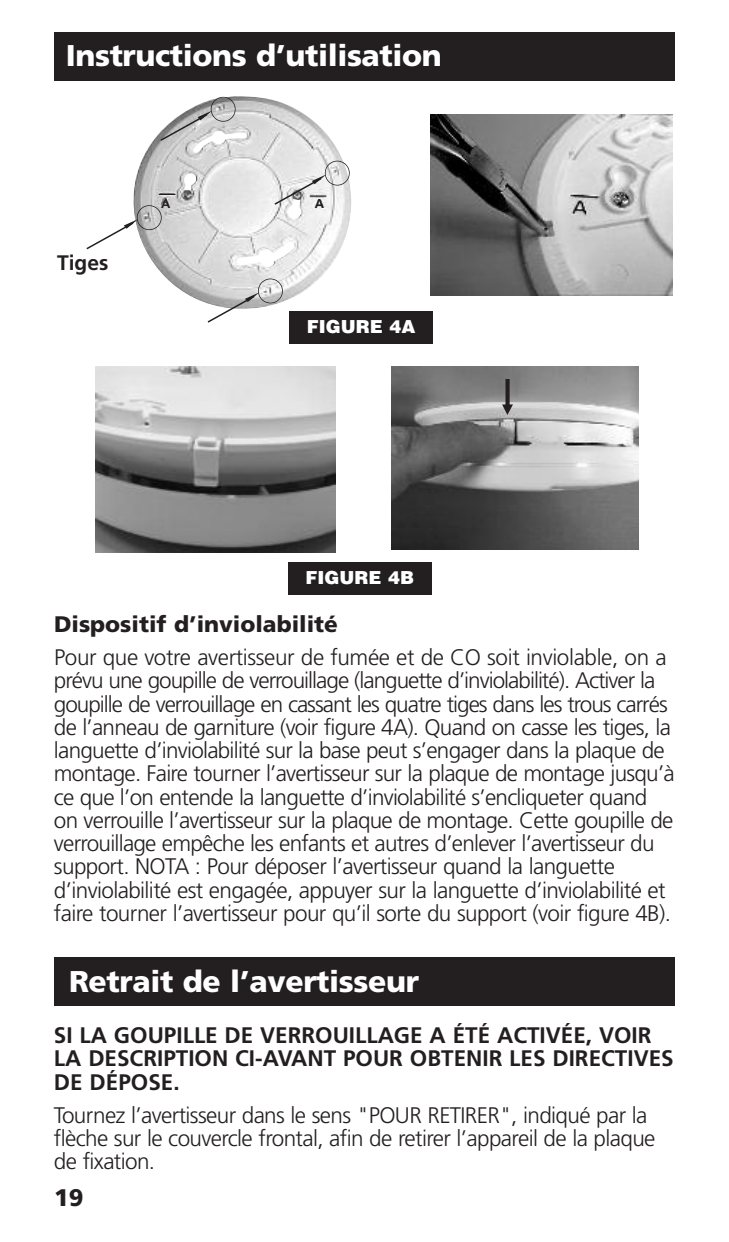
<style>
.page{position:relative;width:729px;height:1242px;background:#fff}
.page>*{position:absolute;margin:0;border:0;box-sizing:border-box;transform-origin:0 0}
.t1{font:900 30px "Frutiger";letter-spacing:-.01em;color:#fff}
.t2{font:900 24px "Frutiger";color:#231f20}
.t3{font:300 22.5px/23.1px "Frutiger";letter-spacing:-.035em;color:#231f20}
.t4{font:700 22.5px/23.1px "Frutiger";color:#231f20}
.t5{font:900 22.5px "Frutiger";color:#231f20}
.t6{font:700 21px "Frutiger";color:#231f20}
.t7{font:900 18px "Helvetica";color:#fff}
.t8{font:700 12.9px "Frutiger";color:#231f20}
</style>
<div class="page">
<img style="left:431px;top:114px;width:242px;height:182px">
<img style="left:392px;top:367px;width:246px;height:183px">
<img style="left:96px;top:367px;width:240px;height:185px">
<img style="left:133px;top:96px;width:218px;height:212px">
<svg style="left:159px;top:194px;width:16px;height:1px"></svg>
<svg style="left:86px;top:219px;width:52px;height:32px"></svg>
<div style="left:137px;top:205px;width:25px;height:25px;border:2px solid #231f20;border-radius:50%"></div>
<svg style="left:206px;top:292px;width:54px;height:31px"></svg>
<div style="left:258px;top:279px;width:25px;height:24px;border:2px solid #231f20;border-radius:50%"></div>
<svg style="left:159px;top:111px;width:53px;height:31px"></svg>
<div style="left:211px;top:97px;width:25px;height:25px;border:2px solid #231f20;border-radius:50%"></div>
<svg style="left:273px;top:174px;width:53px;height:32px"></svg>
<div style="left:325px;top:161px;width:25px;height:25px;border:2px solid #231f20;border-radius:50%"></div>
<svg style="left:502px;top:379px;width:11px;height:36px"></svg>
<div style="left:290px;top:312px;width:143px;height:32px;background:#231f20"></div>
<div style="left:288px;top:563px;width:144px;height:32px;background:#231f20"></div>
<div style="left:54px;top:32px;width:621px;height:48px;background:#231f20"></div>
<div style="left:54px;top:957px;width:621px;height:49px;background:#231f20"></div>
<h1 class="t1" style="left:66px;top:44px;width:378px">Instructions d’utilisation</h1>
<p class="t6" style="left:57px;top:254px;width:53px">Tiges</p>
<p class="t8" style="left:161px;top:198px;width:11px">A</p>
<p class="t8" style="left:315px;top:198px;width:11px">A</p>
<p class="t7" style="left:307px;top:320px;width:110px">FIGURE 4A</p>
<p class="t7" style="left:306px;top:571px;width:110px">FIGURE 4B</p>
<p class="t5" style="left:54px;top:615px;width:286px">Dispositif d’inviolabilité</p>
<p class="t3" style="left:54px;top:648px;width:622px">Pour que votre avertisseur de fumée et de CO soit inviolable, on a prévu une goupille de verrouillage (languette d’inviolabilité). Activer la goupille de verrouillage en cassant les quatre tiges dans les trous carrés de l’anneau de garniture (voir figure 4A). Quand on casse les tiges, la languette d’inviolabilité sur la base peut s’engager dans la plaque de montage. Faire tourner l’avertisseur sur la plaque de montage jusqu’à ce que l’on entende la languette d’inviolabilité s’encliqueter quand on verrouille l’avertisseur sur la plaque de montage. Cette goupille de verrouillage empêche les enfants et autres d’enlever l’avertisseur du support. NOTA : Pour déposer l’avertisseur quand la languette d’inviolabilité est engagée, appuyer sur la languette d’inviolabilité et faire tourner l’avertisseur pour qu’il sorte du support (voir figure 4B).</p>
<h1 class="t1" style="left:69px;top:969px;width:352px">Retrait de l’avertisseur</h1>
<p class="t4" style="left:54px;top:1025px;width:621px">SI LA GOUPILLE DE VERROUILLAGE A ÉTÉ ACTIVÉE, VOIR<br>LA DESCRIPTION CI-AVANT POUR OBTENIR LES DIRECTIVES<br>DE DÉPOSE.</p>
<p class="t3" style="left:54px;top:1105px;width:603px">Tournez l’avertisseur dans le sens "POUR RETIRER", indiqué par la flèche sur le couvercle frontal, afin de retirer l’appareil de la plaque de fixation.</p>
<p class="t2" style="left:54px;top:1188px;width:31px">19</p>
</div>
